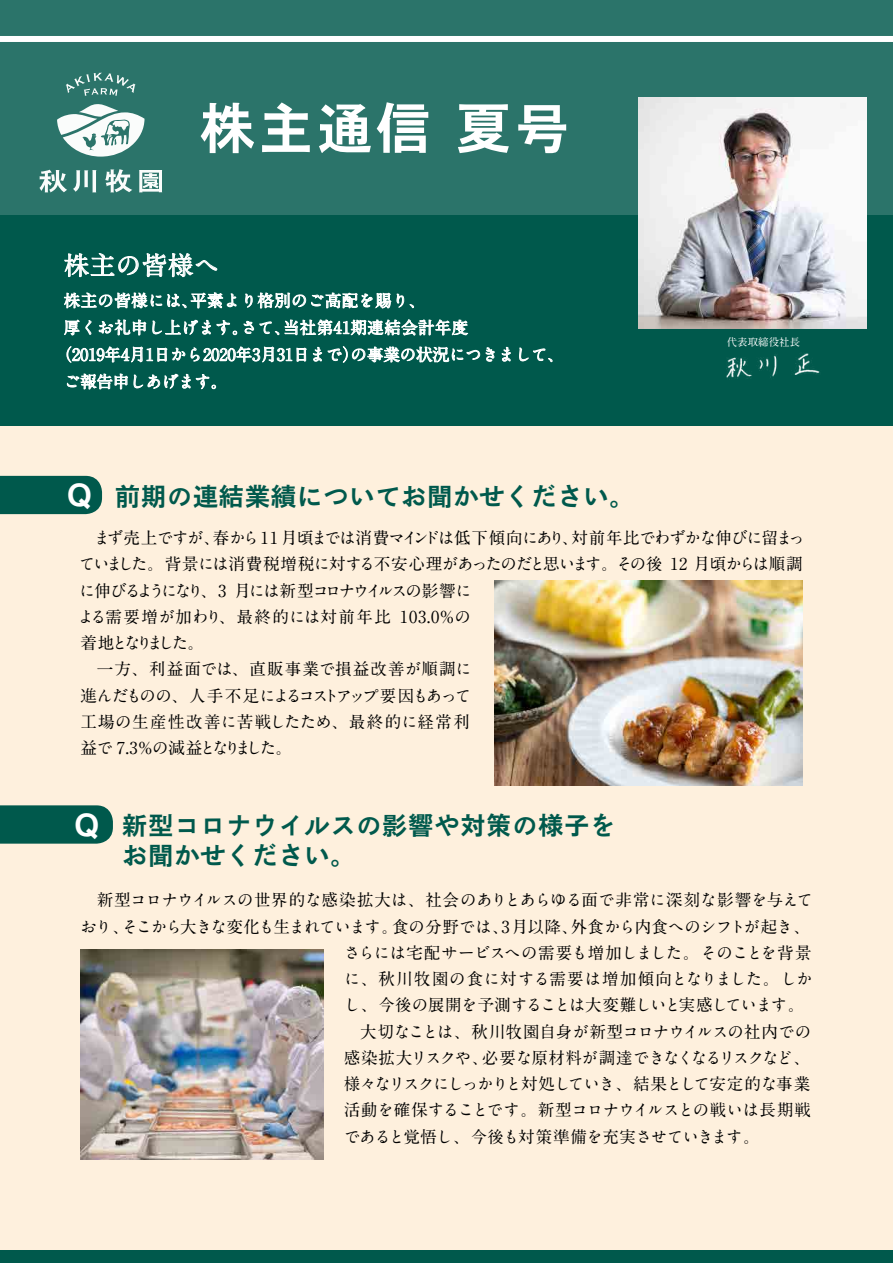
<style>
.page{position:relative;width:893px;height:1263px;background:#fff}
.page>*{position:absolute;margin:0;border:0;box-sizing:border-box;transform-origin:0 0}
.t1{font:55.8px "Ro Goth Sink Std XB";letter-spacing:.05em;color:#fff}
.t2{font:30px "Ro Goth Sink Std XB";color:#fff}
.t3{font:25.5px/30.6px "Ro Goth Sink Std XB";letter-spacing:.02em;color:#00594c}
.t4{font:700 25.5px "A1 Mincho Std";letter-spacing:.02em;color:#fff}
.t5{font:700 16.5px "A1 Mincho Std";letter-spacing:-.035em;color:#000}
.t6{font:700 16.5px "A1 Mincho Std";letter-spacing:-.06em;color:#000}
.t7{font:700 16.5px "A1 Mincho Std";letter-spacing:.02em;color:#fff}
.t8{font:700 16.5px "A1 Mincho Std";letter-spacing:-.005em;color:#fff}
.t9{font:700 16.5px "A1 Mincho Std";letter-spacing:-.015em;color:#000}
.t10{font:700 16.5px "A1 Mincho Std";letter-spacing:-.065em;color:#000}
.t11{font:700 16.5px "A1 Mincho Std";letter-spacing:-.08em;color:#000}
.t12{font:700 16.5px "A1 Mincho Std";letter-spacing:.04em;color:#000}
.t13{font:700 16.5px "A1 Mincho Std";letter-spacing:-.145em;color:#000}
.t14{font:700 16.5px "A1 Mincho Std";letter-spacing:.045em;color:#000}
.t15{font:700 16.5px "A1 Mincho Std";letter-spacing:-.135em;color:#000}
.t16{font:700 16.5px "A1 Mincho Std";letter-spacing:.06em;color:#000}
.t17{font:700 16.5px "A1 Mincho Std";letter-spacing:.07em;color:#000}
.t18{font:700 16.5px "A1 Mincho Std";letter-spacing:-.165em;color:#000}
.t19{font:700 16.5px "A1 Mincho Std";letter-spacing:-.25em;color:#000}
.t20{font:700 10.5px "A1 Mincho Std";color:#fff}
.s1{font-size:30px;color:#fff}
</style>
<div class="page">
<div style="left:0;top:0;width:893px;height:1262px;background:#fef0dd"></div>
<div style="left:0;top:0;width:893px;height:425px;background:#00594c"></div>
<div style="left:0;top:0;width:893px;height:215px;background:#2b746a"></div>
<div style="left:0;top:1250px;width:893px;height:13px;background:#00594c"></div>
<div style="left:0;top:476px;width:102px;height:38px;background:#00594c"></div>
<img style="left:726px;top:353px;width:94px;height:27px">
<svg style="left:65px;top:253px;width:152px;height:24px"></svg>
<svg style="left:64px;top:292px;width:172px;height:16px"></svg>
<svg style="left:245px;top:294px;width:7px;height:13px"></svg>
<svg style="left:258px;top:293px;width:133px;height:15px"></svg>
<svg style="left:397px;top:294px;width:7px;height:13px"></svg>
<svg style="left:410px;top:304px;width:4px;height:4px"></svg>
<svg style="left:64px;top:320px;width:15px;height:15px"></svg>
<svg style="left:86px;top:320px;width:5px;height:14px"></svg>
<svg style="left:99px;top:320px;width:47px;height:15px"></svg>
<svg style="left:153px;top:319px;width:58px;height:15px"></svg>
<svg style="left:217px;top:320px;width:20px;height:15px"></svg>
<svg style="left:244px;top:321px;width:10px;height:13px"></svg>
<svg style="left:260px;top:322px;width:19px;height:13px"></svg>
<svg style="left:285px;top:320px;width:183px;height:15px"></svg>
<svg style="left:67px;top:346px;width:118px;height:16px"></svg>
<svg style="left:191px;top:346px;width:115px;height:16px"></svg>
<svg style="left:313px;top:347px;width:9px;height:14px"></svg>
<svg style="left:328px;top:346px;width:152px;height:16px"></svg>
<svg style="left:486px;top:347px;width:8px;height:14px"></svg>
<svg style="left:502px;top:347px;width:9px;height:14px"></svg>
<svg style="left:519px;top:348px;width:33px;height:14px"></svg>
<svg style="left:67px;top:374px;width:61px;height:15px"></svg>
<svg style="left:134px;top:374px;width:82px;height:15px"></svg>
<svg style="left:0;top:805px;width:113px;height:39px;background:#0b5f52"></svg>
<svg style="left:139px;top:170px;width:23px;height:22px"></svg>
<svg style="left:39px;top:170px;width:28px;height:23px"></svg>
<svg style="left:73px;top:170px;width:24px;height:22px"></svg>
<svg style="left:105px;top:169px;width:27px;height:23px"></svg>
<svg style="left:57px;top:73px;width:88px;height:84px"></svg>
<img style="left:639px;top:97px;width:227px;height:231px">
<img style="left:495px;top:581px;width:308px;height:204px">
<img style="left:80px;top:950px;width:244px;height:209px">
<h1 class="t1" style="left:199px;top:89px;width:372px">株主通信 夏号</h1>
<h3 class="t4" style="left:64px;top:245px;width:157px">株主の皆様へ</h3>
<p class="t7" style="left:64px;top:287px;width:363px">株主の皆様には、平素より格別のご高配を賜り、</p>
<p class="t7" style="left:64px;top:314px;width:406px">厚くお礼申し上げます。さて、当社第41期連結会計年度</p>
<p class="t8" style="left:56px;top:341px;width:510px">（2019年4月1日から2020年3月31日まで）の事業の状況につきまして、</p>
<p class="t8" style="left:64px;top:368px;width:165px">ご報告申しあげます。</p>
<h3 class="t3" style="left:67px;top:480px;width:569px"><span class="s1">Q</span> 前期の連結業績についてお聞かせください。</h3>
<p class="t20" style="left:727px;top:334px;width:75px">代表取締役社長</p>
<p class="t5" style="left:94px;top:524px;width:712px">まず売上ですが、春から11 月頃までは消費マインドは低下傾向にあり、対前年比でわずかな伸びに留まっ</p>
<p class="t5" style="left:79px;top:551px;width:725px">ていました。背景には消費税増税に対する不安心理があったのだと思います。その後 12 月頃からは順調</p>
<p class="t13" style="left:79px;top:577px;width:394px">に伸びるようになり、 3 月には新型コロナウイルスの影響に</p>
<p class="t14" style="left:78px;top:603px;width:394px">よる需要増が加わり、最終的には対前年比 103.0％の</p>
<p class="t19" style="left:80px;top:629px;width:126px">着地となりました。</p>
<p class="t17" style="left:97px;top:656px;width:376px">一方、利益面では、直販事業で損益改善が順調に</p>
<p class="t15" style="left:80px;top:682px;width:393px">進んだものの、人手不足によるコストアップ要因もあって</p>
<p class="t16" style="left:80px;top:708px;width:391px">工場の生産性改善に苦戦したため、最終的に経常利</p>
<p class="t18" style="left:80px;top:734px;width:214px">益で 7.3％の減益となりました。</p>
<h2 class="t2" style="left:74px;top:804px;width:27px">Q</h2>
<h3 class="t3" style="left:122px;top:808px;width:495px">新型コロナウイルスの影響や対策の様子をお聞かせください。</h3>
<p class="t9" style="left:97px;top:887px;width:717px">新型コロナウイルスの世界的な感染拡大は、社会のありとあらゆる面で非常に深刻な影響を与えて</p>
<p class="t5" style="left:80px;top:913px;width:732px">おり、そこから大きな変化も生まれています。食の分野では、3月以降、外食から内食へのシフトが起き、</p>
<p class="t5" style="left:344px;top:939px;width:469px">さらには宅配サービスへの需要も増加しました。そのことを背景</p>
<p class="t12" style="left:344px;top:965px;width:471px">に、秋川牧園の食に対する需要は増加傾向となりました。しか</p>
<p class="t6" style="left:344px;top:992px;width:462px">し、今後の展開を予測することは大変難しいと実感しています。</p>
<p class="t5" style="left:360px;top:1018px;width:453px">大切なことは、秋川牧園自身が新型コロナウイルスの社内での</p>
<p class="t10" style="left:344px;top:1044px;width:468px">感染拡大リスクや、必要な原材料が調達できなくなるリスクなど、</p>
<p class="t11" style="left:344px;top:1070px;width:468px">様々なリスクにしっかりと対処していき、結果として安定的な事業</p>
<p class="t5" style="left:344px;top:1097px;width:469px">活動を確保することです。新型コロナウイルスとの戦いは長期戦</p>
<p class="t6" style="left:344px;top:1123px;width:418px">であると覚悟し、今後も対策準備を充実させていきます。</p>
</div>
